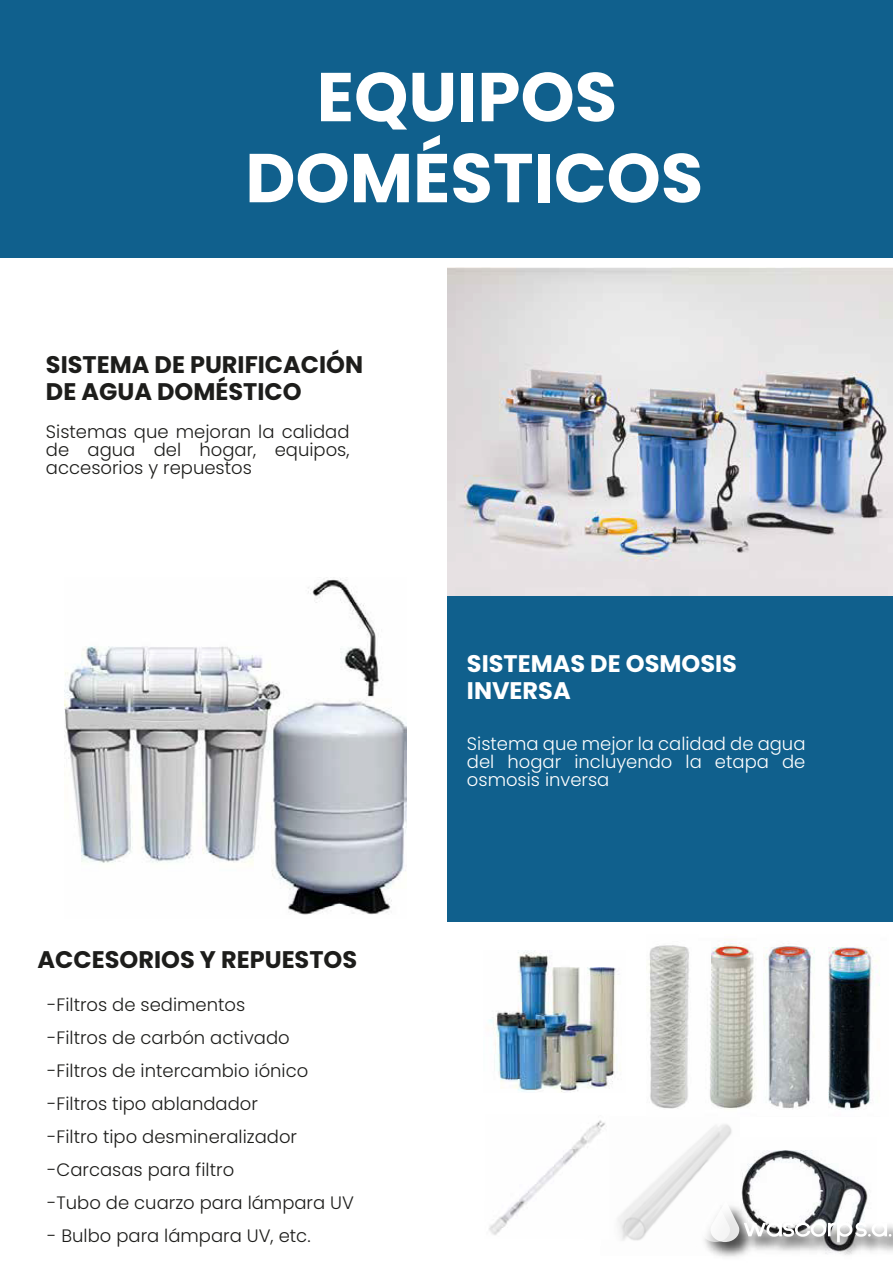
<style>
.page{position:relative;width:893px;height:1263px;background:#fff}
.page>*{position:absolute;margin:0;border:0;box-sizing:border-box;transform-origin:0 0}
.t1{font:700 69px/81px "Poppins";color:#fff;text-align:center}
.t2{font:700 24px/27px "Poppins";color:#1d1d1b}
.t3{font:700 24px/27px "Poppins";color:#fff}
.t4{font:300 18px/33px "Poppins";color:#1d1d1b}
.t5{font:300 18px/18px "Poppins";color:#fff;text-align:justify}
</style>
<div class="page">
<div style="left:448px;top:596px;width:445px;height:326px;background:#10608d"></div>
<div style="left:0;top:0;width:893px;height:257px;background:#10608d"></div>
<img style="left:448px;top:268px;width:445px;height:328px">
<img style="left:64px;top:578px;width:343px;height:337px">
<img style="left:488px;top:951px;width:133px;height:142px">
<img style="left:618px;top:1124px;width:114px;height:117px">
<img style="left:489px;top:1120px;width:117px;height:115px">
<img style="left:648px;top:942px;width:232px;height:168px">
<img style="left:741px;top:1150px;width:127px;height:46px">
<img style="left:697px;top:1196px;width:196px;height:61px">
<svg style="left:701px;top:1200px;width:190px;height:42px"></svg>
<h1 class="t1" style="left:245px;top:57px;width:459px">EQUIPOS<br>DOMÉSTICOS</h1>
<h2 class="t2" style="left:46px;top:351px;width:319px">SISTEMA DE PURIFICACIÓN<br>DE AGUA DOMÉSTICO</h2>
<p class="t4" style="left:46px;top:423px;width:305px;line-height:18px;text-align:justify">Sistemas que mejoran la calidad de agua del hogar, equipos, accesorios y repuestos</p>
<h2 class="t2" style="left:38px;top:947px;width:321px">ACCESORIOS Y REPUESTOS</h2>
<p class="t4" style="left:47px;top:988px;width:308px">-Filtros de sedimentos<br>-Filtros de carbón activado -Filtros de intercambio iónico -Filtros tipo ablandador<br>-Filtro tipo desmineralizador -Carcasas para filtro<br>-Tubo de cuarzo para lámpara UV</p>
<p class="t4" style="left:47px;top:1219px;width:265px">- Bulbo para lámpara UV, etc.</p>
<h2 class="t3" style="left:467px;top:650px;width:271px">SISTEMAS DE OSMOSIS<br>INVERSA</h2>
<p class="t5" style="left:467px;top:735px;width:340px">Sistema que mejor la calidad de agua del hogar incluyendo la etapa de osmosis inversa</p>
</div>
